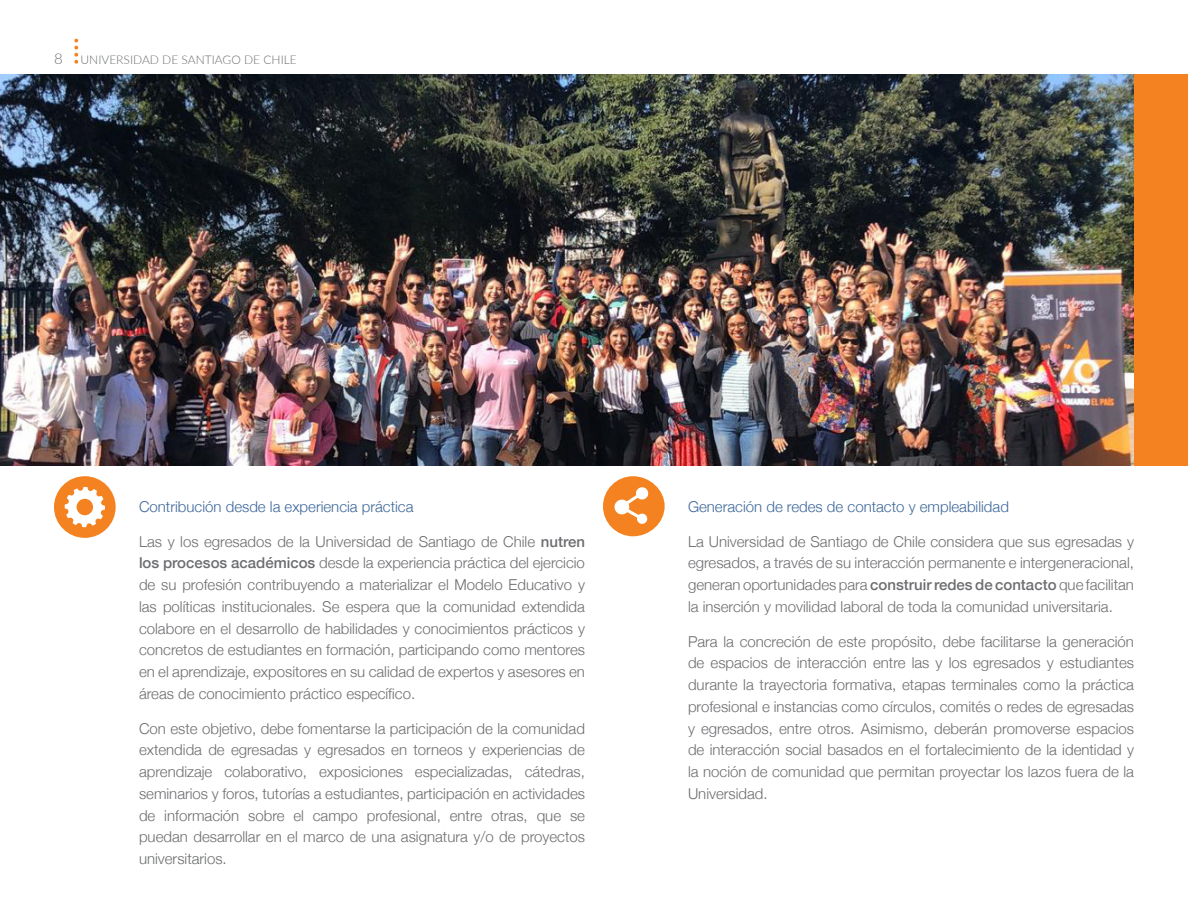
<style>
.page{position:relative;width:1188px;height:918px;background:#fff}
.page>*{position:absolute;margin:0;border:0;box-sizing:border-box;transform-origin:0 0}
.t1{font:300 15px/21.8px "Helvetica Neue";color:#6c6d70;text-align:justify}
.t2{font:300 15px "Helvetica Neue";color:#3d6799}
.t3{font:300 12px "Lato";color:#6c6d70}
.s1{font-size:15px}
.s2{font-weight:500}
</style>
<div class="page">
<svg style="left:74px;top:39px;width:4px;height:25px"></svg>
<div style="left:1134px;top:74px;width:54px;height:392px;background:#f58220"></div>
<img style="left:0;top:74px;width:1134px;height:392px">
<div style="left:54px;top:476px;width:62px;height:62px;background:#f58220;border-radius:50%"></div>
<svg style="left:65px;top:487px;width:40px;height:40px"></svg>
<div style="left:603px;top:476px;width:62px;height:60px;background:#f58220;border-radius:50%"></div>
<svg style="left:614px;top:487px;width:35px;height:37px"></svg>
<p class="t3" style="left:54px;top:51px;width:244px"><span class="s1">8</span> UNIVERSIDAD DE SANTIAGO DE CHILE</p>
<p class="t2" style="left:139px;top:495px;width:276px">Contribución desde la experiencia práctica</p>
<p class="t1" style="left:139px;top:529px;width:447px">Las y los egresados de la Universidad de Santiago de Chile <span class="s2">nutren los procesos académicos</span> desde la experiencia práctica del ejercicio de su profesión contribuyendo a materializar el Modelo Educativo y las políticas institucionales. Se espera que la comunidad extendida colabore en el desarrollo de habilidades y conocimientos prácticos y concretos de estudiantes en formación, participando como mentores en el aprendizaje, expositores en su calidad de expertos y asesores en áreas de conocimiento práctico específico.</p>
<p class="t1" style="left:139px;top:716px;width:447px">Con este objetivo, debe fomentarse la participación de la comunidad extendida de egresadas y egresados en torneos y experiencias de aprendizaje colaborativo, exposiciones especializadas, cátedras, seminarios y foros, tutorías a estudiantes, participación en actividades de información sobre el campo profesional, entre otras, que se puedan desarrollar en el marco de una asignatura y/o de proyectos universitarios.</p>
<p class="t2" style="left:688px;top:495px;width:322px">Generación de redes de contacto y empleabilidad</p>
<p class="t1" style="left:688px;top:529px;width:447px">La Universidad de Santiago de Chile considera que sus egresadas y egresados, a través de su interacción permanente e intergeneracional, generan oportunidades para <span class="s2">construir redes de contacto</span> que facilitan la inserción y movilidad laboral de toda la comunidad universitaria.</p>
<p class="t1" style="left:688px;top:629px;width:447px">Para la concreción de este propósito, debe facilitarse la generación de espacios de interacción entre las y los egresados y estudiantes durante la trayectoria formativa, etapas terminales como la práctica profesional e instancias como círculos, comités o redes de egresadas y egresados, entre otros. Asimismo, deberán promoverse espacios de interacción social basados en el fortalecimiento de la identidad y la noción de comunidad que permitan proyectar los lazos fuera de la Universidad.</p>
</div>
